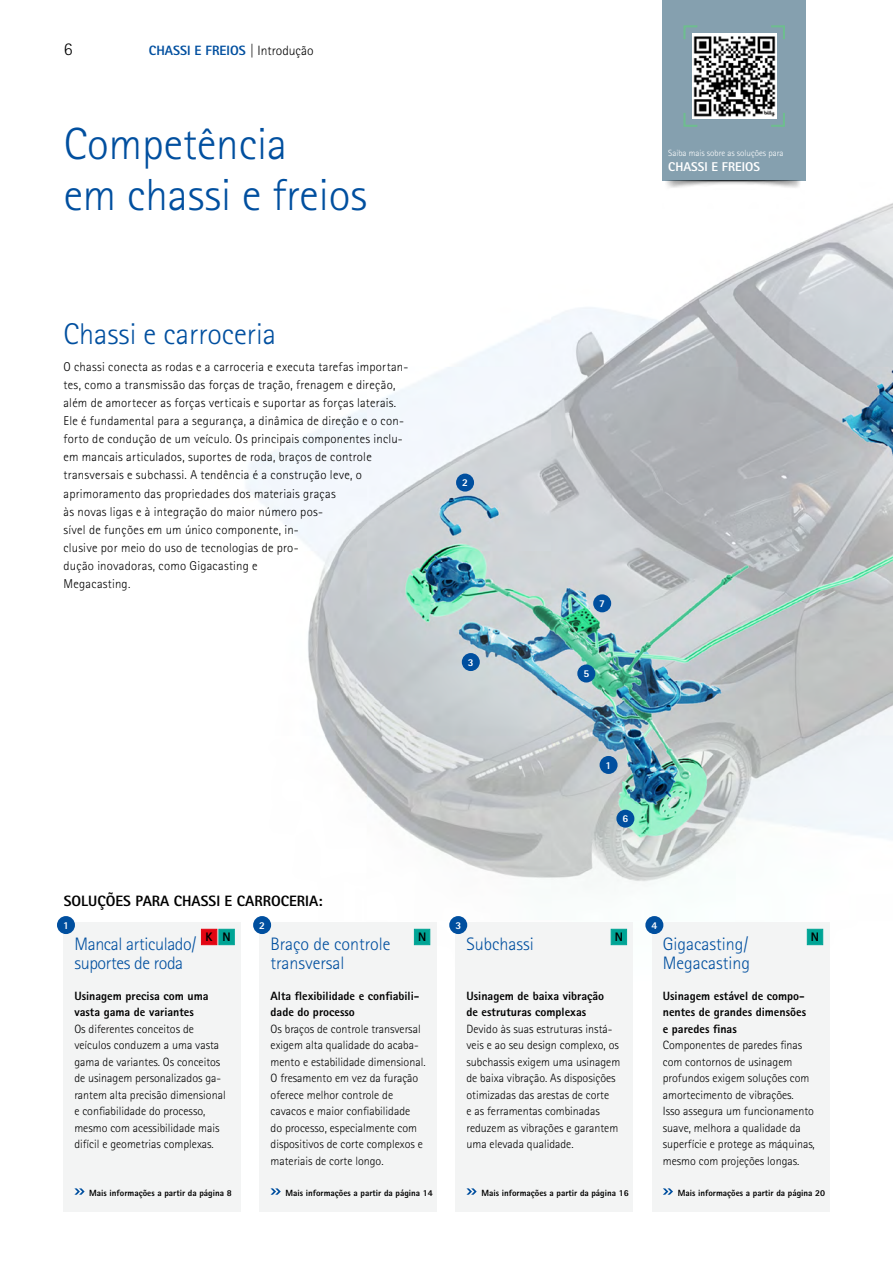
<style>
.page{position:relative;width:893px;height:1263px;background:#fff}
.page>*{position:absolute;margin:0;border:0;box-sizing:border-box;transform-origin:0 0}
.t1{font:300 45px/51px "Rotis Sans Serif W1 G";color:#004f9f}
.t2{font:300 30px "Rotis Sans Serif W1 G";color:#004f9f}
.t3{font:300 18px/19.5px "Rotis Sans Serif W1 G";color:#004f9f}
.t4{font:300 18px/19.5px "Rotis Sans Serif W1 G";letter-spacing:-.02em;color:#004f9f}
.t5{font:300 18px "Rotis Sans Serif W1 G";color:#000}
.t6{font:800 15px "Rotis Sans Serif W1 G";color:#000}
.t7{font:800 13.5px "Rotis Sans Serif W1 G";color:#004f9f}
.t8{font:300 12.75px/18px "Rotis Sans Serif W1 G";letter-spacing:.015em;color:#000}
.t9{font:800 12.75px "Rotis Sans Serif W1 G";color:#fff}
.t10{font:800 12.3px "Rotis Sans Serif W1 G";color:#000}
.t11{font:300 12px/16.5px "Rotis Sans Serif W1 G";color:#000}
.t12{font:800 12px/16.5px "Rotis Sans Serif W1 G";color:#000}
.t13{font:800 10.5px "Rotis Sans Serif W1 G";color:#fff}
.t14{font:800 9px "Rotis Sans Serif W1 G";color:#000}
.t15{font:300 9px "Rotis Sans Serif W1 G";color:#fff}
.s1{font-weight:300;color:#000}
</style>
<div class="page">
<img style="left:57px;top:180px;width:836px;height:940px">
<div style="left:64px;top:923px;width:177px;height:289px;background:#f3f4f4"></div>
<div style="left:260px;top:923px;width:177px;height:289px;background:#f3f4f4"></div>
<div style="left:456px;top:923px;width:177px;height:289px;background:#f3f4f4"></div>
<div style="left:652px;top:923px;width:177px;height:289px;background:#f3f4f4"></div>
<div style="left:219px;top:929px;width:15px;height:16px;background:#00a495;border:1px solid #00a495"></div>
<div style="left:201px;top:929px;width:16px;height:16px;background:#e30613;border:1px solid #e30613"></div>
<div style="left:414px;top:929px;width:16px;height:16px;background:#00a495;border:1px solid #00a495"></div>
<div style="left:611px;top:929px;width:16px;height:16px;background:#00a495;border:1px solid #00a495"></div>
<div style="left:807px;top:929px;width:16px;height:16px;background:#00a495;border:1px solid #00a495"></div>
<div style="left:57px;top:916px;width:18px;height:18px;background:#004f9f;border-radius:50%"></div>
<div style="left:253px;top:916px;width:18px;height:18px;background:#004f9f;border-radius:50%"></div>
<div style="left:449px;top:916px;width:18px;height:18px;background:#004f9f;border-radius:50%"></div>
<div style="left:645px;top:916px;width:18px;height:18px;background:#004f9f;border-radius:50%"></div>
<div style="left:600px;top:756px;width:18px;height:18px;background:#004f9f;border-radius:50%"></div>
<div style="left:456px;top:474px;width:18px;height:18px;background:#004f9f;border-radius:50%"></div>
<div style="left:462px;top:653px;width:18px;height:18px;background:#004f9f;border-radius:50%"></div>
<div style="left:577px;top:664px;width:18px;height:18px;background:#004f9f;border-radius:50%"></div>
<div style="left:616px;top:810px;width:18px;height:18px;background:#004f9f;border-radius:50%"></div>
<div style="left:593px;top:594px;width:18px;height:18px;background:#004f9f;border-radius:50%"></div>
<div style="left:662px;top:0;width:144px;height:180px;background:#85a0af"></div>
<img style="left:662px;top:180px;width:142px;height:29px">
<svg style="left:683px;top:25px;width:102px;height:102px"></svg>
<img style="left:692px;top:34px;width:84px;height:84px">
<svg style="left:74px;top:1188px;width:11px;height:7px"></svg>
<svg style="left:271px;top:1188px;width:10px;height:7px"></svg>
<svg style="left:466px;top:1188px;width:11px;height:7px"></svg>
<svg style="left:663px;top:1188px;width:10px;height:7px"></svg>
<h3 class="t5" style="left:64px;top:39px;width:10px">6</h3>
<p class="t7" style="left:149px;top:42px;width:166px">CHASSI E FREIOS <span class="s1">| Introdução</span></p>
<h1 class="t1" style="left:64px;top:119px;width:305px">Competência<br>em chassi e freios</h1>
<p class="t15" style="left:668px;top:148px;width:117px">Saiba mais sobre as soluções para</p>
<p class="t9" style="left:668px;top:158px;width:93px">CHASSI E FREIOS</p>
<h2 class="t2" style="left:64px;top:317px;width:214px">Chassi e carroceria</h2>
<p class="t8" style="left:64px;top:358px;width:346px">O chassi conecta as rodas e a carroceria e executa tarefas importan&shy;tes, como a transmissão das forças de tração, frenagem e direção, além de amortecer as forças verticais e suportar as forças laterais.<br>Ele é fundamental para a segurança, a dinâmica de direção e o con&shy;forto de condução de um veículo. Os principais componentes inclu&shy;em mancais articulados, suportes de roda, braços de controle transversais e subchassi. A tendência é a construção leve, o aprimoramento das propriedades dos materiais graças<br>às novas ligas e à integração do maior número pos-<br>sível de funções em um único componente, in-<br>clusive por meio do uso de tecnologias de pro-<br>dução inovadoras, como Gigacasting e<br>Megacasting.</p>
<p class="t13" style="left:462px;top:476px;width:7px">2</p>
<p class="t13" style="left:468px;top:655px;width:7px">3</p>
<p class="t6" style="left:64px;top:891px;width:260px">SOLUÇÕES PARA CHASSI E CARROCERIA:</p>
<p class="t13" style="left:599px;top:597px;width:7px">7</p>
<p class="t13" style="left:583px;top:667px;width:7px">5</p>
<p class="t13" style="left:606px;top:758px;width:7px">1</p>
<p class="t13" style="left:622px;top:812px;width:7px">6</p>
<p class="t13" style="left:63px;top:918px;width:7px">1</p>
<p class="t13" style="left:259px;top:918px;width:7px">2</p>
<p class="t13" style="left:455px;top:918px;width:7px">3</p>
<p class="t13" style="left:651px;top:918px;width:7px">4</p>
<h3 class="t4" style="left:74px;top:934px;width:124px">Mancal articulado/ suportes de roda</h3>
<p class="t10" style="left:206px;top:929px;width:27px">K N</p>
<p class="t10" style="left:418px;top:929px;width:10px">N</p>
<p class="t10" style="left:615px;top:929px;width:10px">N</p>
<p class="t10" style="left:811px;top:929px;width:10px">N</p>
<h3 class="t3" style="left:663px;top:934px;width:89px">Gigacasting/<br>Megacasting</h3>
<h3 class="t3" style="left:466px;top:934px;width:69px">Subchassi</h3>
<h3 class="t3" style="left:271px;top:934px;width:121px">Braço de controle transversal</h3>
<p class="t12" style="left:74px;top:987px;width:136px">Usinagem precisa com uma vasta gama de variantes</p>
<p class="t11" style="left:74px;top:1020px;width:153px">Os diferentes conceitos de veículos conduzem a uma vasta gama de variantes. Os conceitos de usinagem personalizados ga&shy;rantem alta precisão dimensional e confiabilidade do processo, mesmo com acessibilidade mais difícil e geometrias complexas.</p>
<p class="t14" style="left:89px;top:1187px;width:144px">Mais informações a partir da página 8</p>
<p class="t12" style="left:271px;top:987px;width:150px">Alta flexibilidade e confiabili&shy;dade do processo</p>
<p class="t11" style="left:271px;top:1020px;width:157px">Os braços de controle transversal exigem alta qualidade do acaba&shy;mento e estabilidade dimensional.<br>O fresamento em vez da furação oferece melhor controle de cavacos e maior confiabilidade<br>do processo, especialmente com dispositivos de corte complexos e materiais de corte longo.</p>
<p class="t14" style="left:285px;top:1187px;width:149px">Mais informações a partir da página 14</p>
<p class="t12" style="left:466px;top:987px;width:139px">Usinagem de baixa vibração de estruturas complexas</p>
<p class="t11" style="left:466px;top:1020px;width:155px">Devido às suas estruturas instá&shy;veis e ao seu design complexo, os subchassis exigem uma usinagem de baixa vibração. As disposições otimizadas das arestas de corte<br>e as ferramentas combinadas reduzem as vibrações e garantem uma elevada qualidade.</p>
<p class="t14" style="left:481px;top:1187px;width:149px">Mais informações a partir da página 16</p>
<p class="t12" style="left:663px;top:987px;width:145px;text-align:justify">Usinagem estável de compo&shy;nentes de grandes dimensões e paredes finas</p>
<p class="t11" style="left:663px;top:1037px;width:153px">Componentes de paredes finas com contornos de usinagem profundos exigem soluções com amortecimento de vibrações.<br>Isso assegura um funcionamento suave, melhora a qualidade da superfície e protege as máquinas, mesmo com projeções longas.</p>
<p class="t14" style="left:678px;top:1187px;width:149px">Mais informações a partir da página 20</p>
</div>
